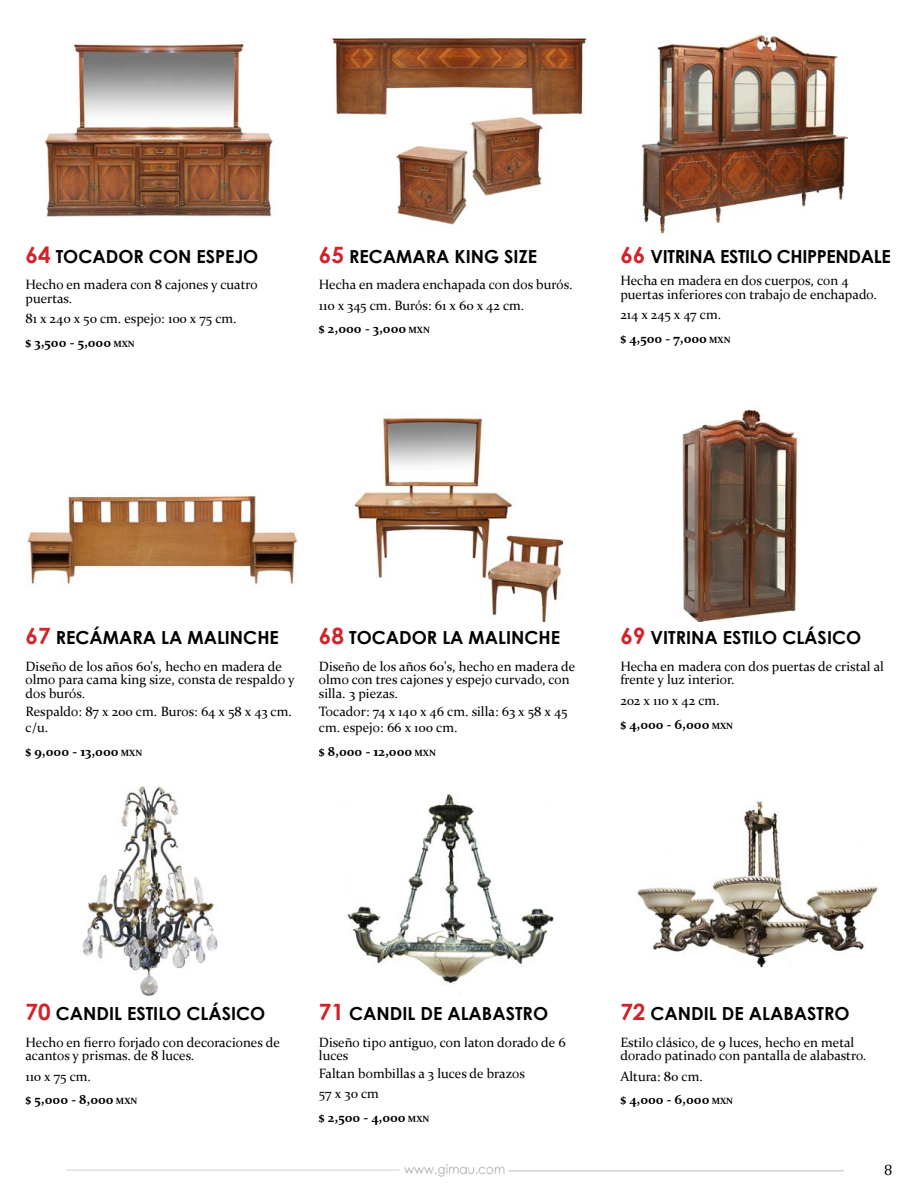
<style>
.page{position:relative;width:918px;height:1188px;background:#fff}
.page>*{position:absolute;margin:0;border:0;box-sizing:border-box;transform-origin:0 0}
.t1{font:700 18px "Century Gothic";color:#000}
.t2{font:700 18px "Century Gothic";letter-spacing:-.02em;color:#000}
.t3{font:15px "Cambria";color:#000}
.t4{font:13.5px/13.5px "Constantia";color:#000}
.t5{font:700 13.5px/23.7px "Constantia";color:#000}
.s1{font-size:22.5px;color:#d2232a}
.s2{font-weight:700}
.s3{font-weight:700;font-size:9px}
.s4{font-size:9px}
.s5{font-weight:400}
</style>
<div class="page">
<img style="left:45px;top:41px;width:228px;height:176px">
<img style="left:331px;top:37px;width:256px;height:189px">
<img style="left:641px;top:33px;width:206px;height:202px">
<img style="left:26px;top:494px;width:272px;height:92px">
<img style="left:353px;top:414px;width:211px;height:207px">
<img style="left:682px;top:408px;width:116px;height:213px">
<img style="left:82px;top:786px;width:136px;height:210px">
<img style="left:347px;top:793px;width:207px;height:192px">
<img style="left:638px;top:801px;width:241px;height:167px">
<img style="left:66px;top:1164px;width:778px;height:13px">
<h1 class="t1" style="left:26px;top:242px;width:234px"><span class="s1">64</span> TOCADOR CON ESPEJO</h1>
<p class="t4" style="left:26px;top:277px;width:234px">Hecho en madera con 8 cajones y cuatro puertas.</p>
<p class="t4" style="left:26px;top:306px;width:213px;line-height:23.7px">81 x 240 x 50 cm. espejo: 100 x 75 cm. <span class="s2">$ 3,500 - 5,000</span> <span class="s3">MXN</span></p>
<h1 class="t1" style="left:319px;top:242px;width:220px"><span class="s1">65</span> RECAMARA KING SIZE</h1>
<p class="t4" style="left:319px;top:274px;width:255px;line-height:20.4px">Hecha en madera enchapada con dos burós.<br>110 x 345 cm. Burós: 61 x 60 x 42 cm.</p>
<p class="t5" style="left:319px;top:316px;width:113px">$ 2,000 - 3,000 <span class="s4">MXN</span></p>
<h1 class="t2" style="left:620px;top:242px;width:272px"><span class="s1">66</span> VITRINA ESTILO CH IPPENDALE</h1>
<p class="t4" style="left:620px;top:273px;width:258px">Hecha en madera en dos cuerpos, con 4 puertas inferiores con trabajo de enchapado.</p>
<p class="t4" style="left:620px;top:302px;width:112px;line-height:23.7px">214 x 245 x 47 cm.<br><span class="s2">$ 4,500 - 7,000</span> <span class="s3">MXN</span></p>
<h1 class="t1" style="left:26px;top:624px;width:255px"><span class="s1">67</span> RECÁMARA LA MALINCH E</h1>
<p class="t4" style="left:26px;top:659px;width:270px">Diseño de los años 60's, hecho en madera de olmo para cama king size, consta de respaldo y dos burós.</p>
<p class="t4" style="left:26px;top:702px;width:268px;line-height:16.2px">Respaldo: 87 x 200 cm. Buros: 64 x 58 x 43 cm. c/u.</p>
<p class="t5" style="left:26px;top:738px;width:118px">$ 9,000 - 13,000 <span class="s4">MXN</span></p>
<h1 class="t1" style="left:319px;top:624px;width:243px"><span class="s1">68</span> TOCADOR LA MALINCH E</h1>
<p class="t4" style="left:319px;top:659px;width:258px">Diseño de los años 60's, hecho en madera de olmo con tres cajones y espejo curvado, con silla. 3 piezas.</p>
<p class="t4" style="left:319px;top:702px;width:250px;line-height:16.2px">Tocador: 74 x 140 x 46 cm. silla: 63 x 58 x 45 cm. espejo: 66 x 100 cm.</p>
<p class="t5" style="left:319px;top:738px;width:118px">$ 8,000 - 12,000 <span class="s4">MXN</span></p>
<h1 class="t1" style="left:620px;top:624px;width:242px"><span class="s1">69</span> VITRINA ESTILO CLÁSICO</h1>
<p class="t4" style="left:620px;top:659px;width:265px">Hecha en madera con dos puertas de cristal al frente y luz interior.</p>
<p class="t4" style="left:620px;top:688px;width:114px;line-height:23.7px">202 x 110 x 42 cm.<br><span class="s2">$ 4,000 - 6,000</span> <span class="s3">MXN</span></p>
<h1 class="t1" style="left:26px;top:1000px;width:241px"><span class="s1">70</span> CANDIL ESTILO CLÁSICO</h1>
<p class="t4" style="left:26px;top:1035px;width:256px">Hecho en fierro forjado con decoraciones de acantos y prismas. de 8 luces.</p>
<p class="t5" style="left:26px;top:1064px;width:113px"><span class="s5">110 x 75 cm.<br></span>$ 5,000 - 8,000 <span class="s4">MXN</span></p>
<h1 class="t1" style="left:319px;top:1000px;width:231px"><span class="s1">71</span> CANDIL DE ALABASTRO</h1>
<p class="t4" style="left:319px;top:1035px;width:248px">Diseño tipo antiguo, con laton dorado de 6 luces</p>
<p class="t4" style="left:319px;top:1063px;width:208px;line-height:20.4px">Faltan bombillas a 3 luces de brazos<br>57 x 30 cm</p>
<p class="t5" style="left:319px;top:1105px;width:112px">$ 2,500 - 4,000 <span class="s4">MXN</span></p>
<h1 class="t1" style="left:620px;top:1000px;width:231px"><span class="s1">72</span> CANDIL DE ALABASTRO</h1>
<p class="t4" style="left:620px;top:1035px;width:247px">Estilo clásico, de 9 luces, hecho en metal dorado patinado con pantalla de alabastro.</p>
<p class="t4" style="left:620px;top:1064px;width:114px;line-height:23.7px">Altura: 80 cm.<br><span class="s2">$ 4,000 - 6,000</span> <span class="s3">MXN</span></p>
<p class="t3" style="left:884px;top:1161px;width:10px">8</p>
</div>
